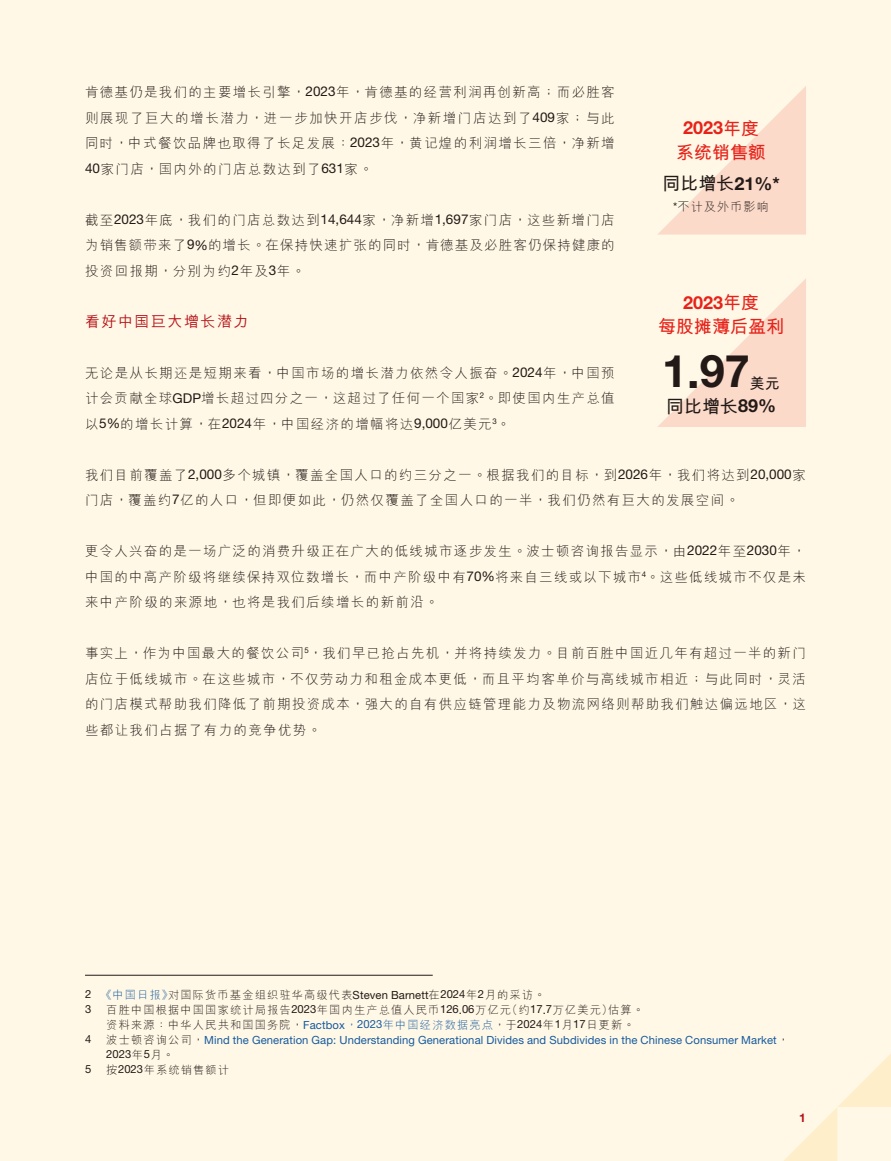
<style>
.page{position:relative;width:891px;height:1161px;background:#fff8e6}
.page>*{position:absolute;margin:0;border:0;box-sizing:border-box;transform-origin:0 0}
.t1{font:700 45px "Helvetica Neue 75";color:#231916}
.t2{font:700 18px/31.3px "M Hei HKS";color:#e7221a;text-align:center}
.t3{font:700 18px "Helvetica Neue 75";color:#e7221a}
.t4{font:700 18px "M Hei HKS";color:#231916}
.t5{font:500 15px "M Hei HKS";letter-spacing:.1em;color:#b61219}
.t6{font:700 15px "M Hei HKS";color:#231916}
.t7{font:300 13.5px/25.5px "M Hei HKS";letter-spacing:.095em;color:#231916;text-align:justify}
.t8{font:300 12px "M Hei HKS";letter-spacing:.1em;color:#231916}
.t9{font:700 12px "Helvetica Neue 75";color:#b61219}
.t10{font:300 11.25px/15px "M Hei HKS";letter-spacing:.1em;color:#231916}
.t11{font:11.25px/14.7px "Helvetica Neue 55 Roman";letter-spacing:.01em;color:#165a9f}
.t12{font:11.25px "Helvetica Neue 55 Roman";color:#231916}
.s1{font-family:"Helvetica Neue 55 Roman";font-weight:400}
.s2{font-family:"M Hei HKS"}
.s3{color:#231916}
.s4{font-family:"Helvetica Neue 75";color:#231916}
.s5{font-family:"Helvetica Neue 75"}
.s6{color:#165a9f}
.s7{font-family:"Helvetica Neue 55 Roman";font-weight:400;color:#165a9f}
.s8{font-family:"M Hei HKS";font-weight:300;color:#231916}
</style>
<div class="page">
<svg style="left:784px;top:1054px;width:107px;height:107px"></svg>
<hr style="left:85px;top:975px;width:348px;height:1px;background:#231916">
<svg style="left:658px;top:279px;width:148px;height:148px"></svg>
<svg style="left:658px;top:86px;width:148px;height:149px"></svg>
<p class="t7" style="left:85px;top:79px;width:531px">肯德基仍是我們的主要增長引擎，<span class="s1">2023</span>年，肯德基的經營利潤再創新高；而必勝客則展現了巨大的增長潛力，進一步加快開店步伐，淨新增門店達到了<span class="s1">409</span>家；與此同時，中式餐飲品牌也取得了長足發展：<span class="s1">2023</span>年，黃記煌的利潤增長三倍，淨新增<span class="s1">40</span>家門店，國內外的門店總數達到了<span class="s1">631</span>家。</p>
<p class="t7" style="left:85px;top:206px;width:531px">截至<span class="s1">2023</span>年底，我們的門店總數達到<span class="s1">14,644</span>家，淨新增<span class="s1">1,697</span>家門店，這些新增門店為銷售額帶來了<span class="s1">9%</span>的增長。在保持快速擴張的同時，肯德基及必勝客仍保持健康的投資回報期，分別為約<span class="s1">2</span>年及<span class="s1">3</span>年。</p>
<p class="t5" style="left:85px;top:310px;width:165px">看好中國巨大增長潛力</p>
<p class="t7" style="left:85px;top:359px;width:531px">無論是從長期還是短期來看，中國市場的增長潛力依然令人振奮。<span class="s1">2024</span>年，中國預計會貢獻全球<span class="s1">GDP</span>增長超過四分之一，這超過了任何一個國家<sup>2</sup>。即使國內生產總值以<span class="s1">5%</span>的增長計算，在<span class="s1">2024</span>年，中國經濟的增幅將達<span class="s1">9,000</span>億美元<sup>3</sup>。</p>
<p class="t7" style="left:85px;top:461px;width:722px">我們目前覆蓋了<span class="s1">2,000</span>多個城鎮，覆蓋全國人口的約三分之一。根據我們的目標，到<span class="s1">2026</span>年，我們將達到<span class="s1">20,000</span>家門店，覆蓋約<span class="s1">7</span>億的人口，但即便如此，仍然僅覆蓋了全國人口的一半，我們仍然有巨大的發展空間。</p>
<p class="t7" style="left:85px;top:538px;width:722px">更令人興奮的是一場廣泛的消費升級正在廣大的低線城市逐步發生。波士頓咨詢報告顯示，由<span class="s1">2022</span>年至<span class="s1">2030</span>年，中國的中高產階級將繼續保持雙位數增長，而中產階級中有<span class="s1">70%</span>將來自三線或以下城市<sup>4</sup>。這些低線城市不僅是未來中產階級的來源地，也將是我們後續增長的新前沿。</p>
<p class="t7" style="left:85px;top:640px;width:722px">事實上，作為中國最大的餐飲公司<sup>5</sup>，我們早已搶佔先機，並將持續發力。目前百勝中國近幾年有超過一半的新門店位於低線城市。在這些城市，不僅勞動力和租金成本更低，而且平均客單價與高線城市相近；與此同時，靈活的門店模式幫助我們降低了前期投資成本，強大的自有供應鏈管理能力及物流網絡則幫助我們觸達偏遠地區，這些都讓我們佔據了有力的競爭優勢。</p>
<h2 class="t3" style="left:683px;top:117px;width:78px">2023<span class="s2">年度</span></h2>
<h2 class="t2" style="left:662px;top:135px;width:119px">系統銷售額<br><span class="s3">同比增長</span><span class="s4">21%*</span></h2>
<p class="t8" style="left:673px;top:199px;width:97px"><span class="s1">*</span>不計及外幣影響</p>
<h2 class="t3" style="left:683px;top:291px;width:78px">2023<span class="s2">年度</span></h2>
<h2 class="t2" style="left:658px;top:310px;width:127px">每股攤薄後盈利</h2>
<h1 class="t1" style="left:662px;top:343px;width:89px">1.97</h1>
<p class="t6" style="left:750px;top:372px;width:31px">美元</p>
<h2 class="t4" style="left:666px;top:393px;width:112px">同比增長<span class="s5">89%</span></h2>
<p class="t10" style="left:85px;top:987px;width:462px"><span class="s1">2</span> <span class="s6">《中國日報》</span>對國際貨幣基金組織駐華高級代表<span class="s1">Steven Barnett</span>在<span class="s1">2024</span>年<span class="s1">2</span>月的採訪。</p>
<p class="t12" style="left:85px;top:1003px;width:8px">3</p>
<p class="t10" style="left:106px;top:1002px;width:539px">百勝中國根據中國國家統計局報告<span class="s1">2023</span>年國內生產總值人民幣<span class="s1">126.06</span>萬億元（約<span class="s1">17.7</span>萬億美元）估算。資料來源：中華人民共和國國務院，<span class="s7">Factbox</span><span class="s6">，</span><span class="s7">2023</span><span class="s6">年中國經濟數據亮點</span>，於<span class="s1">2024</span>年<span class="s1">1</span>月<span class="s1">17</span>日更新。</p>
<p class="t12" style="left:85px;top:1033px;width:8px">4</p>
<p class="t11" style="left:106px;top:1032px;width:684px"><span class="s8">波士頓咨詢公司，</span>Mind the Generation Gap: Understanding Generational Divides and Subdivides in the Chinese Consumer Market<span class="s8">，<br></span><span class="s3">2023</span><span class="s8">年</span><span class="s3">5</span><span class="s8">月。</span></p>
<p class="t12" style="left:85px;top:1063px;width:8px">5</p>
<p class="t10" style="left:106px;top:1062px;width:124px">按<span class="s1">2023</span>年系統銷售額計</p>
<p class="t9" style="left:799px;top:1110px;width:8px">1</p>
</div>
